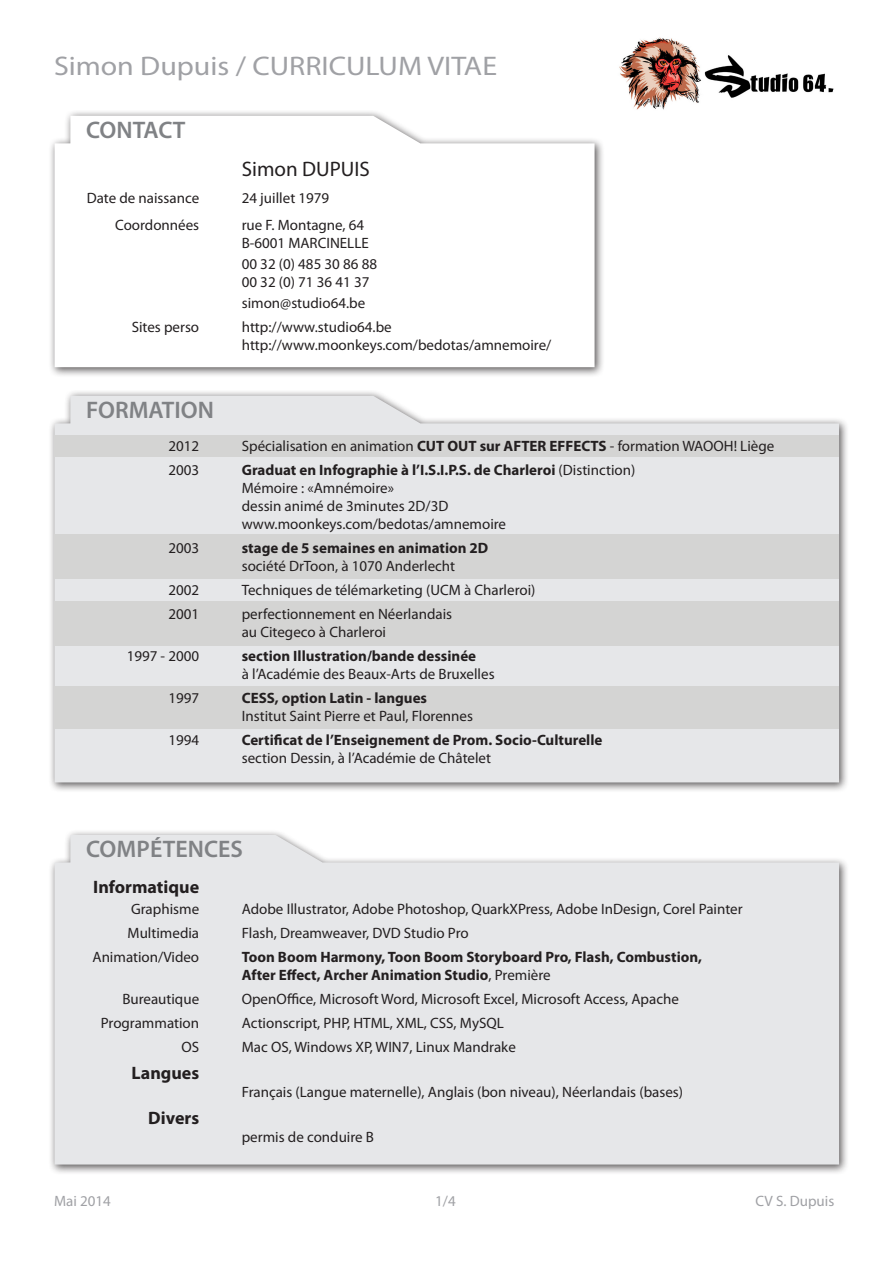
<style>
.page{position:relative;width:893px;height:1263px;background:#fff}
.page>*{position:absolute;margin:0;border:0;box-sizing:border-box;transform-origin:0 0}
.t1{font:27px "Myriad Pro";color:#a0a1a5;scale:1.11 1}
.t2{font:600 24px "Myriad Pro";color:#808285}
.t3{font:21px "Myriad Pro";color:#231f20}
.t4{font:700 18px "Myriad Pro";color:#231f20}
.t5{font:15px "Myriad Pro";color:#231f20}
.t6{font:700 15px "Myriad Pro";color:#231f20}
.t7{font:15px "Myriad Pro";color:#a0a1a5}
.s1{font-weight:700}
.s2{font-weight:400}
</style>
<div class="page">
<div style="left:48px;top:110px;width:557px;height:267px;background:#231f20;opacity:.75"></div>
<svg style="left:55px;top:116px;width:540px;height:251px"></svg>
<div style="left:48px;top:390px;width:801px;height:402px;background:#231f20;opacity:.75"></div>
<svg style="left:55px;top:396px;width:784px;height:386px;background:#e7e7e9"></svg>
<div style="left:48px;top:829px;width:801px;height:346px;background:#231f20;opacity:.75"></div>
<div style="left:55px;top:835px;width:784px;height:329px;background:#e6e7e9"></div>
<div style="left:55px;top:534px;width:784px;height:44px;background:#d4d4d3"></div>
<div style="left:55px;top:436px;width:784px;height:21px;background:#d4d4d3"></div>
<div style="left:55px;top:602px;width:784px;height:44px;background:#d4d4d3"></div>
<div style="left:55px;top:686px;width:784px;height:43px;background:#d4d4d3"></div>
<img style="left:619px;top:37px;width:215px;height:73px">
<p class="t1" style="left:54px;top:49px;width:401px">Simon Dupuis / CURRICULUM VITAE</p>
<p class="t2" style="left:86px;top:114px;width:101px">CONTACT</p>
<p class="t3" style="left:242px;top:156px;width:130px">Simon DUPUIS</p>
<p class="t5" style="left:87px;top:189px;width:114px">Date de naissance</p>
<p class="t5" style="left:242px;top:189px;width:89px">24 juillet 1979</p>
<p class="t5" style="left:115px;top:216px;width:86px">Coordonnées</p>
<p class="t5" style="left:242px;top:216px;width:124px">rue F. Montagne, 64</p>
<p class="t5" style="left:242px;top:234px;width:129px">B-6001 MARCINELLE</p>
<p class="t5" style="left:242px;top:255px;width:137px">00 32 (0) 485 30 86 88</p>
<p class="t5" style="left:242px;top:273px;width:129px">00 32 (0) 71 36 41 37</p>
<p class="t5" style="left:242px;top:294px;width:125px">simon@studio64.be</p>
<p class="t5" style="left:132px;top:318px;width:69px">Sites perso</p>
<p class="t5" style="left:242px;top:318px;width:152px">http://www.studio64.be</p>
<p class="t5" style="left:242px;top:336px;width:311px">http://www.moonkeys.com/bedotas/amnemoire/</p>
<p class="t2" style="left:86px;top:394px;width:129px">FORMATION</p>
<p class="t5" style="left:168px;top:437px;width:32px">2012</p>
<p class="t5" style="left:242px;top:437px;width:534px">Spécialisation en animation <span class="s1">CUT OUT sur AFTER EFFECTS</span> - formation WAOOH! Liège</p>
<p class="t5" style="left:168px;top:461px;width:32px">2003</p>
<p class="t6" style="left:242px;top:460px;width:395px">Graduat en Infographie à l’I.S.I.P.S. de Charleroi <span class="s2">(Distinction)</span></p>
<p class="t5" style="left:242px;top:479px;width:154px">Mémoire : «Amnémoire»</p>
<p class="t5" style="left:242px;top:497px;width:208px">dessin animé de 3minutes 2D/3D</p>
<p class="t5" style="left:242px;top:515px;width:266px">www.moonkeys.com/bedotas/amnemoire</p>
<p class="t5" style="left:168px;top:539px;width:32px">2003</p>
<p class="t6" style="left:242px;top:538px;width:248px">stage de 5 semaines en animation 2D</p>
<p class="t5" style="left:242px;top:557px;width:215px">société DrToon, à 1070 Anderlecht</p>
<p class="t5" style="left:168px;top:581px;width:32px">2002</p>
<p class="t5" style="left:242px;top:581px;width:295px">Techniques de télémarketing (UCM à Charleroi)</p>
<p class="t5" style="left:168px;top:605px;width:32px">2001</p>
<p class="t5" style="left:242px;top:605px;width:212px">perfectionnement en Néerlandais</p>
<p class="t5" style="left:242px;top:623px;width:146px">au Citegeco à Charleroi</p>
<p class="t5" style="left:127px;top:647px;width:74px">1997 - 2000</p>
<p class="t6" style="left:242px;top:646px;width:236px">section Illustration/bande dessinée</p>
<p class="t5" style="left:242px;top:665px;width:254px">à l’Académie des Beaux-Arts de Bruxelles</p>
<p class="t5" style="left:168px;top:689px;width:32px">1997</p>
<p class="t6" style="left:242px;top:688px;width:187px">CESS, option Latin - langues</p>
<p class="t5" style="left:242px;top:707px;width:233px">Institut Saint Pierre et Paul, Florennes</p>
<p class="t5" style="left:168px;top:731px;width:32px">1994</p>
<p class="t6" style="left:242px;top:730px;width:362px">Certificat de l’Enseignement de Prom. Socio-Culturelle</p>
<p class="t5" style="left:242px;top:749px;width:251px">section Dessin, à l’Académie de Châtelet</p>
<p class="t2" style="left:86px;top:833px;width:158px">COMPÉTENCES</p>
<p class="t4" style="left:93px;top:875px;width:108px">Informatique</p>
<p class="t5" style="left:131px;top:899px;width:70px">Graphisme</p>
<p class="t5" style="left:242px;top:899px;width:502px">Adobe Illustrator, Adobe Photoshop, QuarkXPress, Adobe InDesign, Corel Painter</p>
<p class="t5" style="left:128px;top:923px;width:73px">Multimedia</p>
<p class="t5" style="left:242px;top:923px;width:228px">Flash, Dreamweaver, DVD Studio Pro</p>
<p class="t5" style="left:93px;top:947px;width:108px">Animation/Video</p>
<p class="t6" style="left:242px;top:947px;width:462px">Toon Boom Harmony, Toon Boom Storyboard Pro, Flash, Combustion,</p>
<p class="t6" style="left:242px;top:965px;width:310px">After Effect, Archer Animation Studio<span class="s2">, Première</span></p>
<p class="t5" style="left:122px;top:989px;width:78px">Bureautique</p>
<p class="t5" style="left:242px;top:989px;width:439px">OpenOffice, Microsoft Word, Microsoft Excel, Microsoft Access, Apache</p>
<p class="t5" style="left:101px;top:1013px;width:100px">Programmation</p>
<p class="t5" style="left:242px;top:1013px;width:264px">Actionscript, PHP, HTML, XML, CSS, MySQL</p>
<p class="t5" style="left:181px;top:1037px;width:19px">OS</p>
<p class="t5" style="left:242px;top:1037px;width:276px">Mac OS, Windows XP, WIN7, Linux Mandrake</p>
<p class="t4" style="left:132px;top:1061px;width:69px">Langues</p>
<p class="t5" style="left:242px;top:1082px;width:443px">Français (Langue maternelle), Anglais (bon niveau) , Néerlandais (bases)</p>
<p class="t4" style="left:148px;top:1106px;width:52px">Divers</p>
<p class="t5" style="left:242px;top:1127px;width:134px">permis de conduire B</p>
<p class="t7" style="left:54px;top:1192px;width:58px">Mai 2014</p>
<p class="t7" style="left:435px;top:1192px;width:22px">1/4</p>
<p class="t7" style="left:756px;top:1192px;width:80px">CV S. Dupuis</p>
</div>
